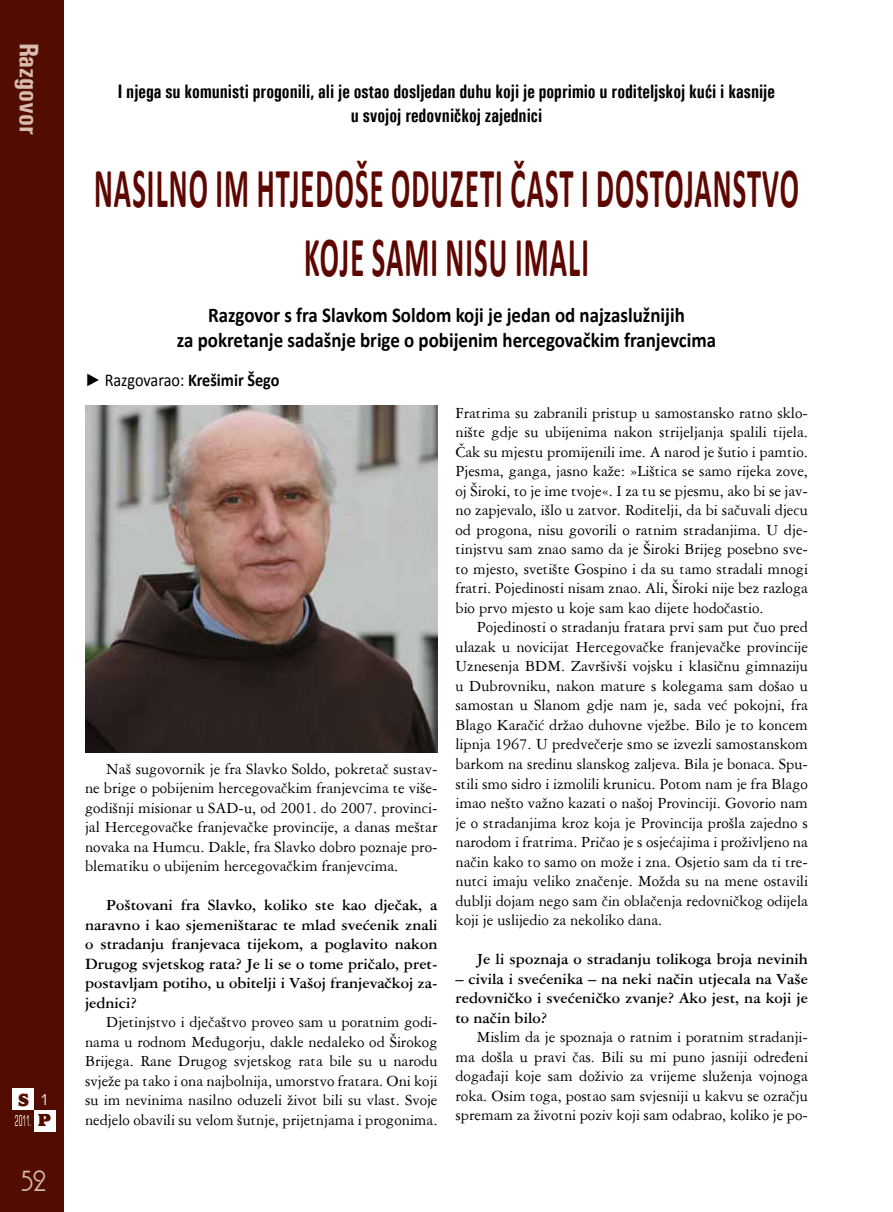
<style>
.page{position:relative;width:893px;height:1212px;background:#fff}
.page>*{position:absolute;margin:0;border:0;box-sizing:border-box;transform-origin:0 0}
.t1{font:700 57px/68.4px "Calibri";color:#5e0600;scale:.5 1}
.t2{font:700 condensed 27px "Univers";color:#d8bcb0}
.t3{font:27px "Andes";color:#d8bcb0}
.t4{font:700 21px/25.2px "Calibri";color:#000;text-align:center;scale:.9 1}
.t5{font:700 condensed 19.5px/23.4px "Univers";color:#000;text-align:center;scale:.9 1}
.t6{font:700 18px "Calibri";color:#000;scale:.9 1}
.t7{font:800 18px/20.2px "Alfredo";color:#520d00;text-align:right}
.t8{font:16.5px/19.5px "American Garamond BT";color:#000;text-align:justify}
.t9{font:700 16.5px/19.5px "American Garamond BT";color:#000;text-align:justify}
.t10{font:condensed 15px "Square 721 BT";color:#fff;scale:.5 1}
.s1{font-family:"Square 721 BT";font-weight:400;font-stretch:condensed;font-size:15px;color:#fff}
.s2{font-family:"Times New Roman";font-weight:400}
.s3{font-weight:400}
</style>
<div class="page">
<div style="left:0;top:0;width:64px;height:1212px;background:#520d00"></div>
<div style="left:13px;top:1089px;width:21px;height:21px;background:#fff"></div>
<div style="left:34px;top:1110px;width:21px;height:21px;background:#fff"></div>
<img style="left:85px;top:405px;width:352px;height:348px">
<h2 class="t2" style="left:46px;top:43px;width:94px;rotate:90deg">Razgovor</h2>
<p class="t7" style="left:18px;top:1090px;width:34px">S <span class="s1">1 </span>p</p>
<p class="t10" style="left:15px;top:1112px;width:35px">2011.</p>
<h2 class="t3" style="left:21px;top:1169px;width:26px">52</h2>
<p class="t5" style="left:118px;top:80px;width:732px">I njega su komunisti progonili, ali je ostao dosljedan duhu koji je poprimio u roditeljskoj kući i kasnije u svojoj redovničkoj zajednici</p>
<h1 class="t1" style="left:304px;top:152px;width:619px;text-indent:206px">čast idostojanstvo kojesaminisuimali</h1>
<p class="t4" style="left:177px;top:302px;width:601px">Razgovor s fra Slavkom Soldom koji je jedan od najzaslužnijih<br>za pokretanje sadašnje brige o pobijenim hercegovačkim franjevcima</p>
<p class="t6" style="left:85px;top:369px;width:218px"><span class="s2">►</span> <span class="s3">Razgovarao:</span> Krešimir Šego</p>
<h1 class="t1" style="left:94px;top:152px;width:72px">Nasilno</h1>
<h1 class="t1" style="left:216px;top:152px;width:115px">im htjedoše</h1>
<h1 class="t1" style="left:391px;top:152px;width:33px">oduzeti</h1>
<p class="t8" style="left:85px;top:759px;width:354px;text-indent:21px">Naš sugovornik je fra Slavko Soldo, pokretač sustav&shy;ne brige o pobijenim hercegovačkim franjevcima te više&shy;godišnji misionar u SAD-u, od 2001. do 2007. provinci&shy;jal Hercegovačke franjevačke provincije, a danas meštar novaka na Humcu. Dakle, fra Slavko dobro poznaje pro&shy;blematiku o ubijenim hercegovačkim franjevcima.</p>
<p class="t9" style="left:85px;top:895px;width:354px;text-indent:21px">Poštovani fra Slavko, koliko ste kao dječak, a naravno i kao sjemeništarac te mlad svećenik znali o stradanju franjevaca tijekom, a poglavito nakon Drugog svjetskog rata? Je li se o tome pričalo, pret&shy;postavljam potiho, u obitelji i Vašoj franjevačkoj za&shy;jednici?</p>
<p class="t8" style="left:85px;top:1012px;width:354px;text-indent:21px">Djetinjstvo i dječaštvo proveo sam u poratnim godi&shy;nama u rodnom Međugorju, dakle nedaleko od Širokog Brijega. Rane Drugog svjetskog rata bile su u narodu svježe pa tako i ona najbolnija, umorstvo fratara. Oni koji su im nevinima nasilno oduzeli život bili su vlast. Svoje nedjelo obavili su velom šutnje, prijetnjama i progonima.</p>
<p class="t8" style="left:455px;top:403px;width:354px">Fratrima su zabranili pristup u samostansko ratno sklo&shy;nište gdje su ubijenima nakon strijeljanja spalili tijela.<br>Čak su mjestu promijenili ime. A narod je šutio i pamtio.<br>Pjesma, ganga, jasno kaže: »Lištica se samo rijeka zove, oj Široki, to je ime tvoje«. I za tu se pjesmu, ako bi se jav&shy;no zapjevalo, išlo u zatvor. Roditelji, da bi sačuvali djecu od progona, nisu govorili o ratnim stradanjima. U dje&shy;tinjstvu sam znao samo da je Široki Brijeg posebno sve&shy;to mjesto, svetište Gospino i da su tamo stradali mnogi fratri. Pojedinosti nisam znao. Ali, Široki nije bez razloga bio prvo mjesto u koje sam kao dijete hodočastio.</p>
<p class="t8" style="left:455px;top:617px;width:354px;text-indent:21px">Pojedinosti o stradanju fratara prvi sam put čuo pred ulazak u novicijat Hercegovačke franjevačke provincije Uznesenja BDM. Završivši vojsku i klasičnu gimnaziju u Dubrovniku, nakon mature s kolegama sam došao u samostan u Slanom gdje nam je, sada već pokojni, fra Blago Karačić držao duhovne vježbe. Bilo je to koncem lipnja 1967. U predvečerje smo se izvezli samostanskom barkom na sredinu slanskog zaljeva. Bila je bonaca. Spu&shy;stili smo sidro i izmolili krunicu. Potom nam je fra Blago imao nešto važno kazati o našoj Provinciji. Govorio nam je o stradanjima kroz koja je Provincija prošla zajedno s narodom i fratrima. Pričao je s osjećajima i proživljeno na način kako to samo on može i zna. Osjetio sam da ti tre&shy;nutci imaju veliko značenje. Možda su na mene ostavili dublji dojam nego sam čin oblačenja redovničkog odijela koji je uslijedio za nekoliko dana.</p>
<p class="t9" style="left:477px;top:949px;width:333px">Je li spoznaja o stradanju tolikoga broja nevinih</p>
<p class="t9" style="left:455px;top:968px;width:354px">– civila i svećenika – na neki način utjecala na Vaše redovničko i svećeničko zvanje? Ako jest, na koji je to način bilo?</p>
<p class="t8" style="left:455px;top:1027px;width:354px;text-indent:21px">Mislim da je spoznaja o ratnim i poratnim stradanji&shy;ma došla u pravi čas. Bili su mi puno jasniji određeni događaji koje sam doživio za vrijeme služenja vojnoga roka. Osim toga, postao sam svjesniji u kakvu se ozračju spremam za životni poziv koji sam odabrao, koliko je po-</p>
</div>
